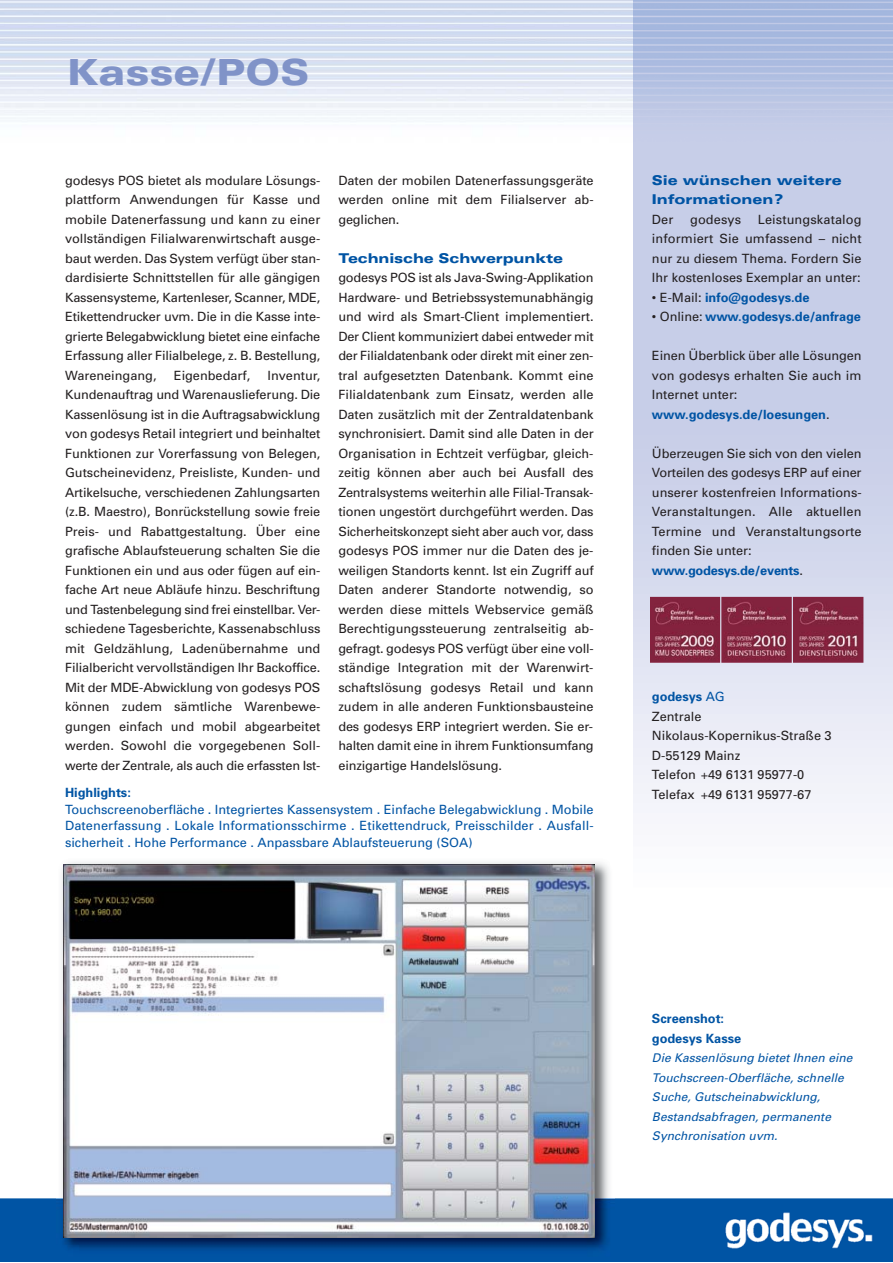
<style>
.page{position:relative;width:893px;height:1263px;background:#fff}
.page>*{position:absolute;margin:0;border:0;box-sizing:border-box;transform-origin:0 0}
.t1{font:900 expanded 36px "Univers";color:#8093c8}
.t2{font:900 expanded 13.5px/19.5px "Univers";color:#0054a4}
.t3{font:12.75px/19.5px "Univers";color:#231f20;text-align:justify}
.t4{font:12.75px/16.5px "Univers";color:#0054a4;text-align:justify}
.t5{font:700 12.75px/19.5px "Univers";color:#0054a4}
.t6{font:italic 12px/19.5px "Univers";letter-spacing:.005em;color:#0054a4}
.s1{font-weight:400;color:#231f20}
.s2{font-weight:700;color:#0054a4}
.s3{color:#0054a4}
</style>
<div class="page">
<img style="left:0;top:1198px;width:892px;height:64px">
<img style="left:57px;top:862px;width:558px;height:395px">
<img style="left:64px;top:865px;width:531px;height:372px">
<img style="left:650px;top:597px;width:213px;height:66px">
<h1 class="t1" style="left:67px;top:59px;width:244px">Kasse/POS</h1>
<p class="t3" style="left:65px;top:171px;width:257px">godesys POS bietet als modulare Lösungs&shy;plattform Anwendungen für Kasse und mobile Datenerfassung und kann zu einer vollständigen Filialwarenwirtschaft ausge&shy;baut werden. Das System verfügt über stan&shy;dardisierte Schnittstellen für alle gängigen Kassensysteme, Kartenleser, Scanner, MDE, Etikettendrucker uvm. Die in die Kasse inte&shy;grierte Belegabwicklung bietet eine einfache Erfassung aller Filialbelege, z. B. Bestellung, Wareneingang,</p>
<p class="t3" style="left:174px;top:366px;width:78px">Eigenbedarf,</p>
<p class="t3" style="left:65px;top:366px;width:257px;text-indent:202px">Inventur, Kundenauftrag und Warenauslieferung. Die Kassenlösung ist in die Auftragsabwicklung von godesys Retail integriert und beinhaltet Funktionen zur Vorerfassung von Belegen, Gutscheinevidenz, Preisliste, Kunden- und Artikelsuche, verschiedenen Zahlungsarten (z.B. Maestro), Bonrückstellung sowie freie Preis- und Rabattgestaltung. Über eine grafische Ablaufsteuerung schalten Sie die Funktionen ein und aus oder fügen auf ein&shy;fache Art neue Abläufe hinzu. Beschriftung und Tastenbelegung sind frei einstellbar. Ver&shy;schiedene Tagesberichte, Kassenabschluss mit Geldzählung, Ladenübernahme und Filialbericht vervollständigen Ihr Backoffice.<br>Mit der MDE-Abwicklung von godesys POS können zudem sämtliche Warenbewe&shy;gungen einfach und mobil abgearbeitet werden. Sowohl die vorgegebenen Soll&shy;werte der Zentrale, als auch die erfassten Ist-</p>
<p class="t3" style="left:338px;top:171px;width:257px">Daten der mobilen Datenerfassungsgeräte werden online mit dem Filialserver ab&shy;geglichen.</p>
<p class="t2" style="left:338px;top:249px;width:226px">Technische Schwerpunkte</p>
<p class="t3" style="left:338px;top:269px;width:257px">godesys POS ist als Java-Swing-Applikation Hardware- und Betriebssystemunabhängig und wird als Smart-Client implementiert.<br>Der Client kommuniziert dabei entweder mit der Filialdatenbank oder direkt mit einer zen&shy;tral aufgesetzten Datenbank. Kommt eine Filialdatenbank zum Einsatz, werden alle Daten zusätzlich mit der Zentraldatenbank synchronisiert. Damit sind alle Daten in der Organisation in Echtzeit verfügbar, gleich&shy;zeitig können aber auch bei Ausfall des Zentralsystems weiterhin alle Filial-Transak&shy;tionen ungestört durchgeführt werden. Das Sicherheitskonzept sieht aber auch vor, dass godesys POS immer nur die Daten des je&shy;weiligen Standorts kennt. Ist ein Zugriff auf Daten anderer Standorte notwendig, so werden diese mittels Webservice gemäß Berechtigungssteuerung zentralseitig ab&shy;gefragt. godesys POS verfügt über eine voll&shy;ständige Integration mit der Warenwirt&shy;schaftslösung godesys Retail und kann zudem in alle anderen Funktionsbausteine des godesys ERP integriert werden. Sie er&shy;halten damit eine in ihrem Funktionsumfang einzigartige Handelslösung.</p>
<p class="t5" style="left:65px;top:784px;width:67px">Highlights:</p>
<p class="t4" style="left:65px;top:802px;width:530px">Touchscreenoberfläche . Integriertes Kassensystem . Einfache Belegabwicklung . Mobile Datenerfassung . Lokale Informationsschirme . Etikettendruck, Preisschilder . Ausfall - sicherheit . Hohe Performance . Anpassbare Ablaufsteuerung (SOA)</p>
<p class="t2" style="left:652px;top:171px;width:191px">Sie wünschen weitere<br>Informationen?</p>
<p class="t3" style="left:652px;top:210px;width:23px">Der</p>
<p class="t3" style="left:690px;top:210px;width:53px">godesys</p>
<p class="t3" style="left:652px;top:210px;width:211px;text-indent:106px">Leistungskatalog informiert Sie umfassend – nicht nur zu diesem Thema. Fordern Sie Ihr kos ten loses Exemplar an unter:</p>
<p class="t5" style="left:652px;top:288px;width:159px"><span class="s1">• E-Mail:</span> info@godesys.de</p>
<p class="t5" style="left:652px;top:308px;width:210px"><span class="s1">• Online:</span> www.godesys.de/anfrage</p>
<p class="t3" style="left:652px;top:347px;width:211px;text-align:left">Einen Überblick über alle Lösungen von godesys erhalten Sie auch im<br>Internet unter: <span class="s2">www.godesys.de/loesungen</span>.</p>
<p class="t3" style="left:652px;top:444px;width:211px;text-align:left">Überzeugen Sie sich von den vielen<br>Vor teilen des godesys ERP auf einer unserer kostenfreien Informations-<br>Veranstaltungen. Alle aktuellen<br>Termine und Veranstaltungsorte finden Sie unter: <span class="s2">www.godesys.de/events</span>.</p>
<p class="t3" style="left:652px;top:688px;width:181px;text-align:left"><span class="s2">godesys</span> <span class="s3">AG<br></span>Zentrale<br>Nikolaus-Kopernikus-Straße 3<br>D-55129 Mainz<br>Telefon +49 6131 95977-0<br>Telefax +49 6131 95977-67</p>
<p class="t5" style="left:652px;top:1010px;width:91px">Screenshot: godesys Kasse</p>
<p class="t6" style="left:652px;top:1049px;width:204px">Die Kassenlösung bietet Ihnen eine<br>Touchscreen-Oberfläche, schnelle<br>Suche, Gutscheinabwicklung,<br>Bestandsabfragen, permanente<br>Synchronisation uvm.</p>
</div>
